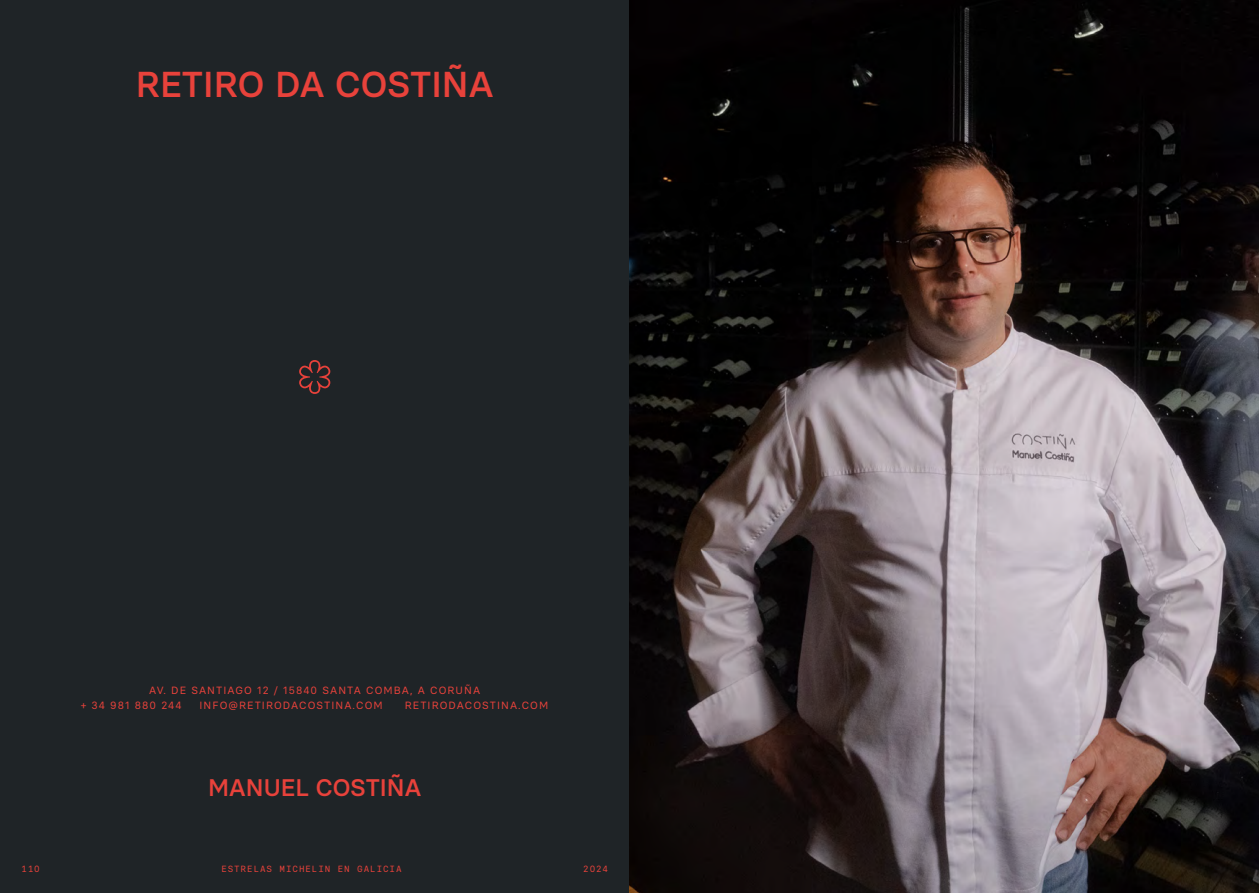
<style>
.page{position:relative;width:1259px;height:893px;background:#fff}
.page>*{position:absolute;margin:0;border:0;box-sizing:border-box;transform-origin:0 0}
.t1{font:500 36px "Basier Circle";color:#e8423b}
.t2{font:500 24px "Basier Circle";color:#e8423b}
.t3{font:10.5px/15px "Basier Circle";letter-spacing:.1em;color:#e8423b}
.t4{font:9px "Basier Circle Mono";letter-spacing:.1em;color:#e8423b}
</style>
<div class="page">
<div style="left:0;top:0;width:629px;height:893px;background:#1f2427"></div>
<svg style="left:299px;top:360px;width:31px;height:34px"></svg>
<img style="left:629px;top:0;width:630px;height:893px">
<h1 class="t1" style="left:136px;top:62px;width:359px">RETIRO DA COSTIÑA</h1>
<p class="t3" style="left:81px;top:682px;width:400px;text-indent:68px">AV. DE SANTIAGO 12 / 15840 SANTA COMBA, A CORUÑA + 34 981 880 244</p>
<p class="t3" style="left:199px;top:697px;width:185px">INFO@RETIRODACOSTINA.COM</p>
<p class="t3" style="left:405px;top:697px;width:145px">RETIRODACOSTINA.COM</p>
<h2 class="t2" style="left:208px;top:772px;width:215px">MANUEL COSTIÑA</h2>
<p class="t4" style="left:21px;top:863px;width:20px">110</p>
<p class="t4" style="left:221px;top:863px;width:182px">ESTRELAS MICHELIN EN GALICIA</p>
<p class="t4" style="left:583px;top:863px;width:26px">2024</p>
</div>
